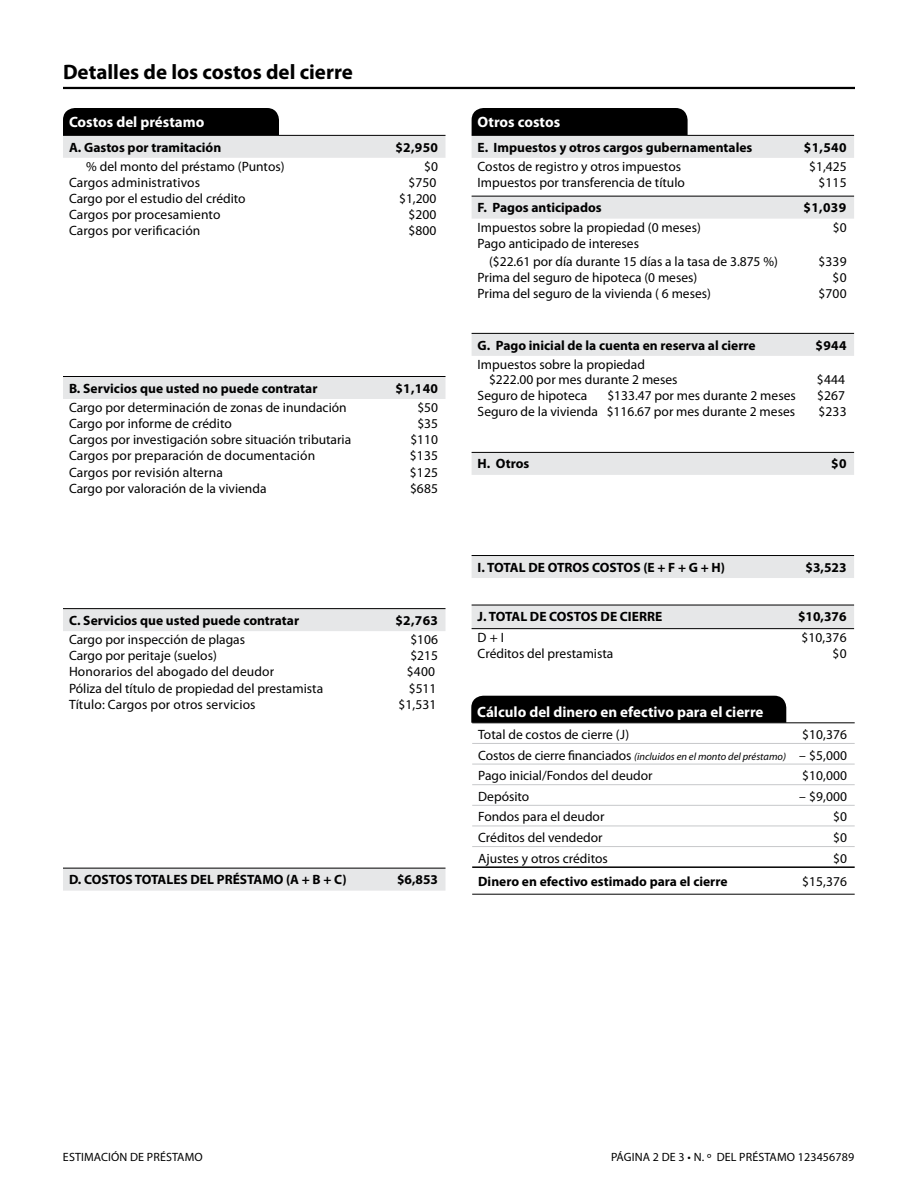
<style>
.page{position:relative;width:918px;height:1188px;background:#fff}
.page>*{position:absolute;margin:0;border:0;box-sizing:border-box;transform-origin:0 0}
.t1{font:700 21px "Myriad Pro";color:#000}
.t2{font:700 15px "Myriad Pro";color:#fff}
.t3{font:13.5px/20.7px "Myriad Pro";color:#000}
.t4{font:700 13.5px "Myriad Pro";color:#000}
.t5{font:12px "Myriad Pro";letter-spacing:.01em;color:#000}
.s1{font-style:italic;font-size:10.5px}
</style>
<div class="page">
<div style="left:63px;top:108px;width:216px;height:27px;background:#000"></div>
<div style="left:472px;top:108px;width:216px;height:27px;background:#000"></div>
<svg style="left:63px;top:136px;width:383px;height:755px"></svg>
<svg style="left:63px;top:158px;width:383px;height:586px"></svg>
<svg style="left:63px;top:377px;width:383px;height:254px"></svg>
<hr style="left:63px;top:135px;width:383px;height:1px;background:#000">
<hr style="left:63px;top:376px;width:383px;height:1px;background:#000">
<hr style="left:63px;top:608px;width:383px;height:1px;background:#000">
<hr style="left:63px;top:868px;width:383px;height:1px;background:#000">
<svg style="left:472px;top:136px;width:382px;height:492px"></svg>
<hr style="left:472px;top:333px;width:382px;height:1px;background:#000">
<hr style="left:472px;top:452px;width:382px;height:1px;background:#000">
<hr style="left:472px;top:135px;width:382px;height:1px;background:#000">
<hr style="left:472px;top:555px;width:382px;height:1px;background:#000">
<hr style="left:472px;top:196px;width:382px;height:1px;background:#000">
<hr style="left:472px;top:628px;width:382px;height:1px;background:#000">
<hr style="left:472px;top:605px;width:382px;height:1px;background:#000">
<hr style="left:472px;top:722px;width:383px;height:1px;background:#000">
<hr style="left:472px;top:743px;width:383px;height:1px;background:#c7c8ca">
<hr style="left:472px;top:764px;width:383px;height:1px;background:#c7c8ca">
<hr style="left:472px;top:784px;width:383px;height:1px;background:#c7c8ca">
<hr style="left:472px;top:805px;width:383px;height:1px;background:#c7c8ca">
<hr style="left:472px;top:826px;width:383px;height:1px;background:#c7c8ca">
<hr style="left:472px;top:846px;width:383px;height:1px;background:#c7c8ca">
<hr style="left:472px;top:866px;width:383px;height:2px;background:#000">
<hr style="left:472px;top:894px;width:383px;height:1px;background:#000">
<div style="left:471px;top:696px;width:315px;height:27px;background:#000"></div>
<hr style="left:63px;top:87px;width:792px;height:2px;background:#000">
<h1 class="t1" style="left:63px;top:59px;width:291px">Detalles de los costos del cierre</h1>
<p class="t2" style="left:69px;top:112px;width:137px">Costos del préstamo</p>
<p class="t2" style="left:478px;top:112px;width:84px">Otros costos</p>
<p class="t4" style="left:69px;top:138px;width:154px">A. Gastos por tramitación</p>
<p class="t4" style="left:395px;top:138px;width:44px">$2,950</p>
<p class="t3" style="left:86px;top:156px;width:200px">% del monto del préstamo (Puntos)</p>
<p class="t3" style="left:424px;top:156px;width:15px">$0</p>
<p class="t3" style="left:69px;top:172px;width:133px">Cargos administrativos</p>
<p class="t3" style="left:408px;top:172px;width:30px">$750</p>
<p class="t3" style="left:69px;top:188px;width:178px">Cargo por el estudio del crédito</p>
<p class="t3" style="left:399px;top:188px;width:39px">$1,200</p>
<p class="t3" style="left:69px;top:204px;width:153px">Cargos por procesamiento</p>
<p class="t3" style="left:408px;top:204px;width:30px">$200</p>
<p class="t3" style="left:69px;top:220px;width:133px">Cargos por verificación</p>
<p class="t3" style="left:408px;top:220px;width:30px">$800</p>
<p class="t4" style="left:478px;top:138px;width:276px">E. Impuestos y otros cargos gubernamentales</p>
<p class="t4" style="left:804px;top:138px;width:44px">$1,540</p>
<p class="t3" style="left:478px;top:156px;width:205px">Costos de registro y otros impuestos</p>
<p class="t3" style="left:809px;top:156px;width:39px">$1,425</p>
<p class="t3" style="left:478px;top:172px;width:209px">Impuestos por transferencia de título</p>
<p class="t3" style="left:819px;top:172px;width:30px">$115</p>
<p class="t4" style="left:478px;top:199px;width:126px">F. Pagos anticipados</p>
<p class="t4" style="left:804px;top:199px;width:44px">$1,039</p>
<p class="t3" style="left:478px;top:217px;width:225px">Impuestos sobre la propiedad (0 meses)</p>
<p class="t3" style="left:833px;top:217px;width:15px">$0</p>
<p class="t3" style="left:489px;top:234px;width:290px;line-height:18px;text-indent:-11px">Pago anticipado de intereses<br>($22.61 por día durante 15 días a la tasa de 3.875 %)</p>
<p class="t3" style="left:819px;top:251px;width:30px">$339</p>
<p class="t4" style="left:69px;top:379px;width:250px">B. Servicios que usted no puede contratar</p>
<p class="t4" style="left:395px;top:379px;width:44px">$1,140</p>
<p class="t3" style="left:69px;top:397px;width:279px">Cargo por determinación de zonas de inundación</p>
<p class="t3" style="left:417px;top:397px;width:22px">$50</p>
<p class="t3" style="left:69px;top:413px;width:164px">Cargo por informe de crédito</p>
<p class="t3" style="left:417px;top:413px;width:22px">$35</p>
<p class="t3" style="left:69px;top:429px;width:284px">Cargos por investigación sobre situación tributaria</p>
<p class="t3" style="left:410px;top:429px;width:29px">$110</p>
<p class="t3" style="left:69px;top:445px;width:248px">Cargos por preparación de documentación</p>
<p class="t3" style="left:410px;top:445px;width:30px">$135</p>
<p class="t3" style="left:69px;top:462px;width:155px">Cargos por revisión alterna</p>
<p class="t3" style="left:410px;top:462px;width:30px">$125</p>
<p class="t3" style="left:69px;top:478px;width:199px">Cargo por valoración de la vivienda</p>
<p class="t3" style="left:410px;top:478px;width:29px">$685</p>
<p class="t4" style="left:69px;top:612px;width:232px">C. Servicios que usted puede contratar</p>
<p class="t4" style="left:395px;top:612px;width:44px">$2,763</p>
<p class="t3" style="left:69px;top:629px;width:178px">Cargo por inspección de plagas</p>
<p class="t3" style="left:410px;top:629px;width:29px">$106</p>
<p class="t3" style="left:69px;top:645px;width:149px">Cargo por peritaje (suelos)</p>
<p class="t3" style="left:410px;top:645px;width:29px">$215</p>
<p class="t3" style="left:69px;top:661px;width:207px">Honorarios del abogado del deudor</p>
<p class="t3" style="left:407px;top:661px;width:30px">$400</p>
<p class="t3" style="left:69px;top:677px;width:256px">Póliza del título de propiedad del prestamista</p>
<p class="t3" style="left:409px;top:677px;width:29px">$511</p>
<p class="t3" style="left:69px;top:694px;width:188px">Título: Cargos por otros servicios</p>
<p class="t3" style="left:398px;top:694px;width:40px">$1,531</p>
<p class="t4" style="left:69px;top:871px;width:279px">D. COSTOS TOTALES DEL PRÉSTAMO (A + B + C)</p>
<p class="t4" style="left:397px;top:871px;width:42px">$6,853</p>
<p class="t3" style="left:478px;top:267px;width:221px">Prima del seguro de hipoteca (0 meses)</p>
<p class="t3" style="left:833px;top:267px;width:15px">$0</p>
<p class="t3" style="left:478px;top:283px;width:235px">Prima del seguro de la vivienda ( 6 meses)</p>
<p class="t3" style="left:818px;top:283px;width:30px">$700</p>
<p class="t4" style="left:478px;top:336px;width:280px">G. Pago inicial de la cuenta en reserva al cierre</p>
<p class="t4" style="left:816px;top:336px;width:32px">$944</p>
<p class="t3" style="left:489px;top:357px;width:190px;line-height:15px;text-indent:-11px">Impuestos sobre la propiedad $222.00 por mes durante 2 meses</p>
<p class="t3" style="left:817px;top:369px;width:30px">$444</p>
<p class="t3" style="left:478px;top:385px;width:111px">Seguro de hipoteca</p>
<p class="t3" style="left:607px;top:385px;width:190px">$133.47 por mes durante 2 meses</p>
<p class="t3" style="left:817px;top:385px;width:30px">$267</p>
<p class="t3" style="left:478px;top:401px;width:319px">Seguro de la vivienda $116.67 por mes durante 2 meses</p>
<p class="t3" style="left:818px;top:401px;width:30px">$233</p>
<p class="t4" style="left:478px;top:455px;width:53px">H. Otros</p>
<p class="t4" style="left:831px;top:455px;width:17px">$0</p>
<p class="t4" style="left:478px;top:558px;width:249px">I. TOTAL DE OTROS COSTOS (E + F + G + H)</p>
<p class="t4" style="left:806px;top:558px;width:42px">$3,523</p>
<p class="t4" style="left:478px;top:608px;width:186px">J. TOTAL DE COSTOS DE CIERRE</p>
<p class="t4" style="left:798px;top:608px;width:50px">$10,376</p>
<p class="t3" style="left:478px;top:627px;width:28px">D + I</p>
<p class="t3" style="left:801px;top:627px;width:47px">$10,376</p>
<p class="t3" style="left:478px;top:643px;width:137px">Créditos del prestamista</p>
<p class="t3" style="left:833px;top:643px;width:15px">$0</p>
<p class="t2" style="left:477px;top:702px;width:288px">Cálculo del dinero en efectivo para el cierre</p>
<p class="t3" style="left:478px;top:724px;width:371px;text-align:justify;text-indent:324px">$10,376<br>Costos de cierre financiados <span class="s1">(incluidos en el monto del préstamo)</span> – $5,000<br>Pago inicial/Fondos del deudor</p>
<p class="t3" style="left:478px;top:724px;width:153px">Total de costos de cierre (J)</p>
<p class="t3" style="left:802px;top:765px;width:47px">$10,000</p>
<p class="t3" style="left:478px;top:786px;width:53px">Depósito</p>
<p class="t3" style="left:799px;top:786px;width:49px">– $9,000</p>
<p class="t3" style="left:478px;top:806px;width:128px">Fondos para el deudor</p>
<p class="t3" style="left:833px;top:806px;width:15px">$0</p>
<p class="t3" style="left:478px;top:827px;width:126px">Créditos del vendedor</p>
<p class="t3" style="left:833px;top:827px;width:15px">$0</p>
<p class="t3" style="left:478px;top:848px;width:131px">Ajustes y otros créditos</p>
<p class="t3" style="left:833px;top:848px;width:15px">$0</p>
<p class="t4" style="left:478px;top:872px;width:251px">Dinero en efectivo estimado para el cierre</p>
<p class="t3" style="left:802px;top:871px;width:47px">$15,376</p>
<p class="t5" style="left:63px;top:1150px;width:141px">ESTIMACIÓN DE PRÉSTAMO</p>
<p class="t5" style="left:611px;top:1150px;width:245px">PÁGINA 2 DE 3 • N. º DEL PRÉSTAMO 123456789</p>
</div>
